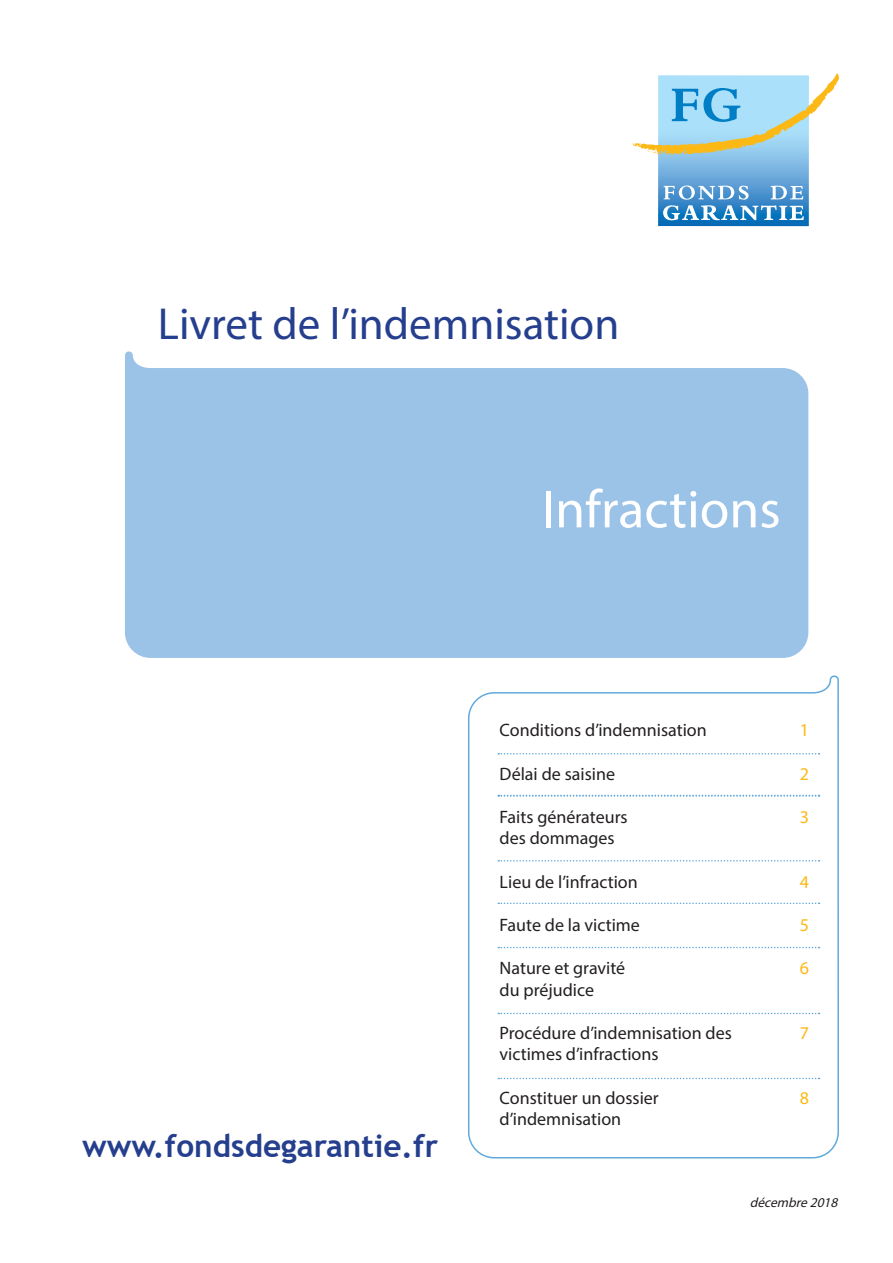
<style>
.page{position:relative;width:893px;height:1263px;background:#fff}
.page>*{position:absolute;margin:0;border:0;box-sizing:border-box;transform-origin:0 0}
.t1{font:54px "Myriad Pro";color:#fff}
.t2{font:45px "Myriad Pro";color:#253f8e}
.t3{font:700 31.5px "Trebuchet MS";color:#253f8e}
.SOMMAIRE{font:18px "Myriad Pro";color:#231f20}
.SOMMAIRE-2{font:18px "Myriad Pro";color:#fcb814}
.t4{font:italic 13.5px "Myriad Pro";color:#231f20}
</style>
<div class="page">
<svg style="left:468px;top:675px;width:371px;height:484px"></svg>
<div style="left:125px;top:351px;width:683px;height:307px;background:#9bc2e7"></div>
<svg style="left:658px;top:155px;width:151px;height:71px;background:#62a4d8"></svg>
<svg style="left:630px;top:73px;width:209px;height:82px"></svg>
<svg style="left:663px;top:185px;width:141px;height:35px"></svg>
<svg style="left:498px;top:753px;width:322px;height:1px"></svg>
<svg style="left:498px;top:860px;width:322px;height:1px"></svg>
<svg style="left:498px;top:1013px;width:322px;height:1px"></svg>
<svg style="left:498px;top:902px;width:322px;height:2px"></svg>
<svg style="left:498px;top:947px;width:322px;height:1px"></svg>
<svg style="left:498px;top:1078px;width:322px;height:1px"></svg>
<svg style="left:498px;top:795px;width:322px;height:2px"></svg>
<p class="t2" style="left:158px;top:296px;width:463px">Livret de l’indemnisation</p>
<p class="t1" style="left:542px;top:476px;width:241px">Infractions</p>
<p class="t3" style="left:82px;top:1126px;width:357px">www.fondsdegarantie.fr</p>
<p class="SOMMAIRE" style="left:500px;top:719px;width:209px">Conditions d’indemnisation</p>
<p class="SOMMAIRE-2" style="left:800px;top:719px;width:11px">1</p>
<p class="SOMMAIRE" style="left:500px;top:762px;width:117px">Délai de saisine</p>
<p class="SOMMAIRE-2" style="left:800px;top:762px;width:11px">2</p>
<p class="SOMMAIRE" style="left:500px;top:806px;width:130px">Faits générateurs</p>
<p class="SOMMAIRE-2" style="left:800px;top:806px;width:11px">3</p>
<p class="SOMMAIRE" style="left:500px;top:827px;width:117px">des dommages</p>
<p class="SOMMAIRE" style="left:500px;top:870px;width:140px">Lieu de l’infraction</p>
<p class="SOMMAIRE-2" style="left:800px;top:870px;width:11px">4</p>
<p class="SOMMAIRE" style="left:500px;top:914px;width:142px">Faute de la victime</p>
<p class="SOMMAIRE-2" style="left:800px;top:914px;width:11px">5</p>
<p class="SOMMAIRE" style="left:500px;top:957px;width:127px">Nature et gravité</p>
<p class="SOMMAIRE-2" style="left:800px;top:957px;width:11px">6</p>
<p class="SOMMAIRE" style="left:500px;top:978px;width:96px">du préjudice</p>
<p class="SOMMAIRE" style="left:500px;top:1022px;width:234px">Procédure d’indemnisation des</p>
<p class="SOMMAIRE-2" style="left:800px;top:1022px;width:11px">7</p>
<p class="SOMMAIRE" style="left:500px;top:1043px;width:160px">victimes d’infractions</p>
<p class="SOMMAIRE" style="left:500px;top:1086px;width:161px">Constituer un dossier</p>
<p class="SOMMAIRE-2" style="left:800px;top:1086px;width:11px">8</p>
<p class="SOMMAIRE" style="left:500px;top:1108px;width:123px">d’indemnisation</p>
<p class="t4" style="left:750px;top:1194px;width:93px">décembre2018</p>
</div>
